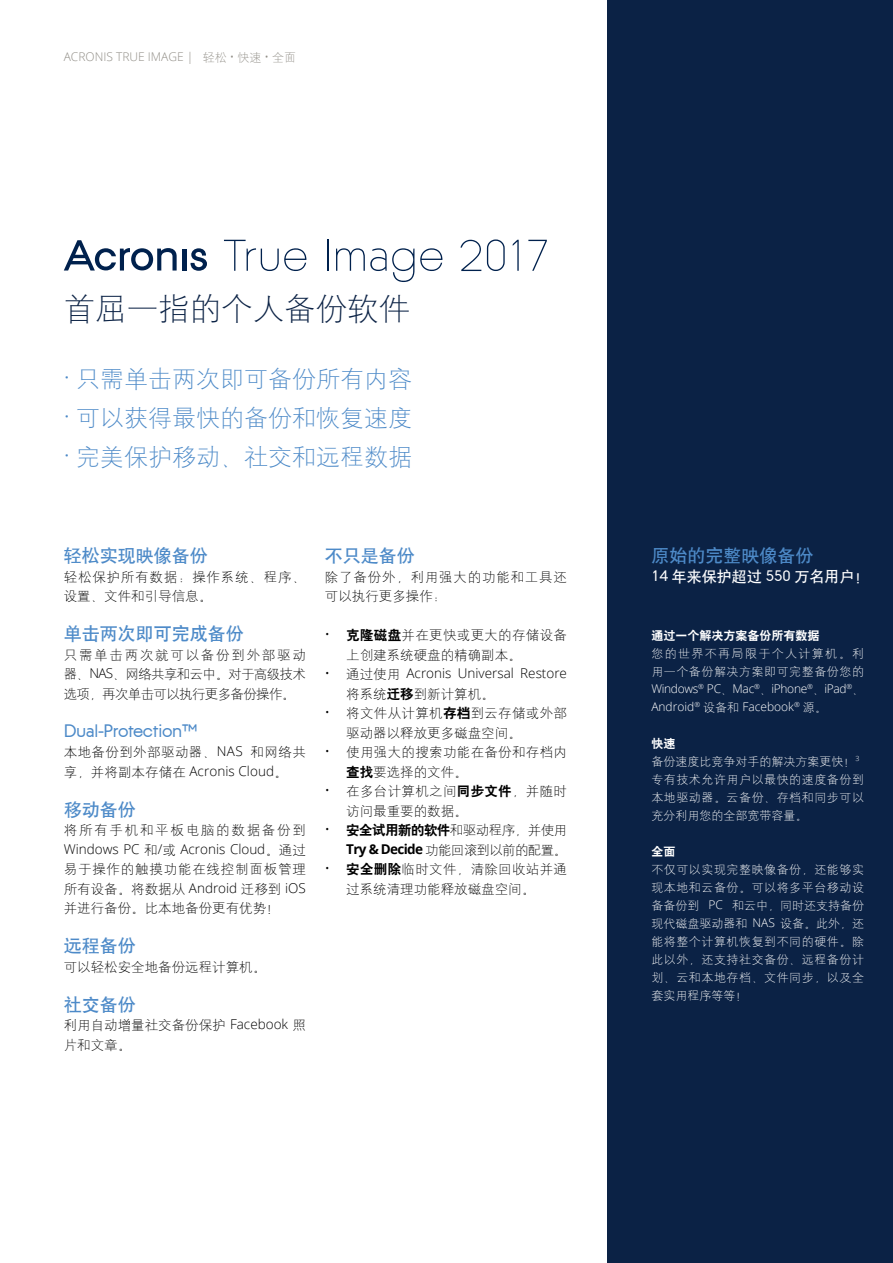
<style>
.page{position:relative;width:893px;height:1263px;background:#fff}
.page>*{position:absolute;margin:0;border:0;box-sizing:border-box;transform-origin:0 0}
.t1{font:31.5px "H Yg 1 gj";color:#0b2245}
.t2{font:24px "H Yg 1 gj";color:#4d8ac8}
.t3{font:18px "H Yb 1 gj";color:#4d8ac8}
.t4{font:18px "Acronis";letter-spacing:-.025em;color:#4d8ac8}
.t5{font:15px "H Yb 1 gj";color:#fff}
.t6{font:13.5px/19.5px "H Yg 1 gj";color:#000}
.t7{font:13.5px/19.5px "H Yg 1 gj";letter-spacing:.025em;color:#000}
.t8{font:300 13.5px "Open Sans";color:#000}
.t9{font:13.5px/19.5px "H Yg 1 gj";letter-spacing:.06em;color:#000}
.t10{font:13.5px/19.5px "H Yg 1 gj";letter-spacing:-.05em;color:#000;text-align:right}
.t11{font:13.5px "H Yg 1 gj";letter-spacing:.03em;color:#000}
.t12{font:13.5px "H Yg 1 gj";letter-spacing:.13em;color:#000}
.t13{font:12px/18px "H Yg 1 gj";letter-spacing:.045em;color:#fff}
.t14{font:300 12px/18px "Open Sans";letter-spacing:-.025em;color:#fff}
.t15{font:300 12px "Open Sans";color:#918e87}
.t16{font:12px "H Yb 2 gj";color:#fff}
.s1{font-family:"H Yg 1 gj";font-weight:400}
.s2{font-family:"Acronis";font-weight:300}
.s3{font-family:"Open Sans";font-weight:300}
.s4{font-family:"H Yb 2 gj"}
.s5{font-family:"Open Sans";font-weight:700}
.s6{font-family:"Acronis";font-size:15.15px}
</style>
<div class="page">
<div style="left:608px;top:0;width:285px;height:1263px;background:#0b2245"></div>
<svg style="left:224px;top:240px;width:82px;height:31px"></svg>
<hr style="left:327px;top:240px;width:1px;height:31px;background:#00214d">
<svg style="left:336px;top:248px;width:78px;height:34px"></svg>
<svg style="left:420px;top:248px;width:22px;height:23px"></svg>
<svg style="left:460px;top:240px;width:21px;height:31px"></svg>
<svg style="left:487px;top:239px;width:18px;height:32px"></svg>
<svg style="left:513px;top:240px;width:6px;height:31px"></svg>
<svg style="left:528px;top:240px;width:19px;height:31px"></svg>
<hr style="left:182px;top:249px;width:4px;height:22px;background:#00214d">
<svg style="left:190px;top:248px;width:17px;height:23px"></svg>
<svg style="left:64px;top:240px;width:113px;height:31px"></svg>
<p class="t15" style="left:64px;top:49px;width:234px">ACRONIS TRUE IMAGE | <span class="s1">轻松</span> • <span class="s1">快速</span> • <span class="s1">全面</span></p>
<h1 class="t1" style="left:64px;top:292px;width:348px">首屈一指的个人备份软件</h1>
<h2 class="t2" style="left:64px;top:366px;width:350px"><span class="s2">•</span> 只需单击两次即可备份所有内容</h2>
<h2 class="t2" style="left:64px;top:405px;width:350px"><span class="s2">•</span> 可以获得最快的备份和恢复速度</h2>
<h2 class="t2" style="left:64px;top:444px;width:350px"><span class="s2">•</span> 完美保护移动、社交和远程数据</h2>
<h3 class="t3" style="left:64px;top:547px;width:145px">轻松实现映像备份</h3>
<p class="t9" style="left:64px;top:567px;width:244px">轻松保护所有数据：操作系统、程序、设置、文件和引导信息。</p>
<h3 class="t3" style="left:64px;top:625px;width:181px">单击两次即可完成备份</h3>
<p class="t6" style="left:64px;top:645px;width:244px;text-align:justify">只需单击两次就可以备份到外部驱动器、<span class="s3">NAS</span>、网络共享和云中。对于高级技术选项，再次单击可以执行更多备份操作。</p>
<h3 class="t4" style="left:64px;top:720px;width:135px">Dual-Protection™</h3>
<p class="t11" style="left:64px;top:745px;width:244px">本地备份到外部驱动器、<span class="s3">NAS</span> 和网络共</p>
<p class="t8" style="left:64px;top:761px;width:225px"><span class="s1">享，并将副本存储在</span> Acronis Cloud<span class="s1">。</span></p>
<h3 class="t3" style="left:64px;top:800px;width:73px">移动备份</h3>
<p class="t12" style="left:64px;top:823px;width:244px">将所有手机和平板电脑的数据备份到</p>
<p class="t8" style="left:64px;top:839px;width:244px">Windows PC <span class="s1">和</span>/<span class="s1">或</span> Acronis Cloud<span class="s1">。通过</span></p>
<p class="t6" style="left:64px;top:859px;width:244px;text-align:justify">易于操作的触摸功能在线控制面板管理所有设备。将数据从 <span class="s3">Android</span> 迁移到 <span class="s3">iOS</span>并进行备份。比本地备份更有优势！</p>
<h3 class="t3" style="left:64px;top:937px;width:73px">远程备份</h3>
<p class="t6" style="left:64px;top:957px;width:204px">可以轻松安全地备份远程计算机。</p>
<h3 class="t3" style="left:64px;top:995px;width:73px">社交备份</h3>
<p class="t6" style="left:64px;top:1015px;width:244px">利用自动增量社交备份保护 <span class="s3">Facebook</span> 照片和文章。</p>
<h3 class="t3" style="left:325px;top:547px;width:92px">不只是备份</h3>
<p class="t9" style="left:325px;top:567px;width:244px">除了备份外，利用强大的功能和工具还可以执行更多操作：</p>
<p class="t6" style="left:346px;top:625px;width:222px;text-indent:-21px"><span class="s3">•</span> <span class="s4">克隆磁盘</span>并在更快或更大的存储设备上创建系统硬盘的精确副本。</p>
<p class="t8" style="left:325px;top:664px;width:244px">• <span class="s1">通过使用</span> Acronis Universal Restore</p>
<p class="t6" style="left:346px;top:684px;width:150px">将系统<span class="s4">迁移</span>到新计算机。</p>
<p class="t7" style="left:346px;top:703px;width:222px;text-indent:-21px"><span class="s3">•</span> 将文件从计算机<span class="s4">存档</span>到云存储或外部驱动器以释放更多磁盘空间。</p>
<p class="t7" style="left:346px;top:742px;width:222px;text-indent:-21px"><span class="s3">•</span> 使用强大的搜索功能在备份和存档内<span class="s4">查找</span>要选择的文件。</p>
<p class="t7" style="left:346px;top:781px;width:222px;text-indent:-21px"><span class="s3">•</span> 在多台计算机之间<span class="s4">同步文件</span>，并随时访问最重要的数据。</p>
<p class="t10" style="left:325px;top:820px;width:244px"><span class="s3">•</span> <span class="s4">安全试用新的软件</span>和驱动程序，并使用<br><span class="s5">Try &amp; Decide</span> 功能回滚到以前的配置。</p>
<p class="t6" style="left:346px;top:859px;width:222px;text-indent:-21px"><span class="s3">•</span> <span class="s4">安全删除</span>临时文件，清除回收站并通过系统清理功能释放磁盘空间。</p>
<h3 class="t3" style="left:651px;top:547px;width:163px">原始的完整映像备份</h3>
<p class="t5" style="left:651px;top:569px;width:220px"><span class="s6">14</span> 年来保护超过 <span class="s6">550</span> 万名用户！</p>
<p class="t16" style="left:651px;top:629px;width:169px">通过一个解决方案备份所有数据</p>
<p class="t13" style="left:651px;top:644px;width:214px">您的世界不再局限于个人计算机。利用一个备份解决方案即可完整备份您的</p>
<p class="t14" style="left:651px;top:679px;width:214px">Windows<sup>®</sup> PC<span class="s1">、</span>Mac<sup>®</sup><span class="s1">、</span>iPhone<sup>®</sup><span class="s1">、</span>iPad<sup>®</sup><span class="s1">、<br></span>Android<sup>®</sup> <span class="s1">设备和</span> Facebook<sup>®</sup> <span class="s1">源。</span></p>
<p class="t16" style="left:651px;top:737px;width:25px">快速</p>
<p class="t13" style="left:651px;top:752px;width:214px">备份速度比竞争对手的解决方案更快！<sup>3</sup>专有技术允许用户以最快的速度备份到本地驱动器。云备份、存档和同步可以充分利用您的全部宽带容量。</p>
<p class="t16" style="left:651px;top:845px;width:25px">全面</p>
<p class="t13" style="left:651px;top:860px;width:214px;text-align:justify">不仅可以实现完整映像备份，还能够实现本地和云备份。可以将多平台移动设备备份到 <span class="s3">PC</span> 和云中，同时还支持备份现代磁盘驱动器和 <span class="s3">NAS</span> 设备。此外，还能将整个计算机恢复到不同的硬件。除此以外，还支持社交备份、远程备份计划、云和本地存档、文件同步，以及全套实用程序等等！</p>
</div>
